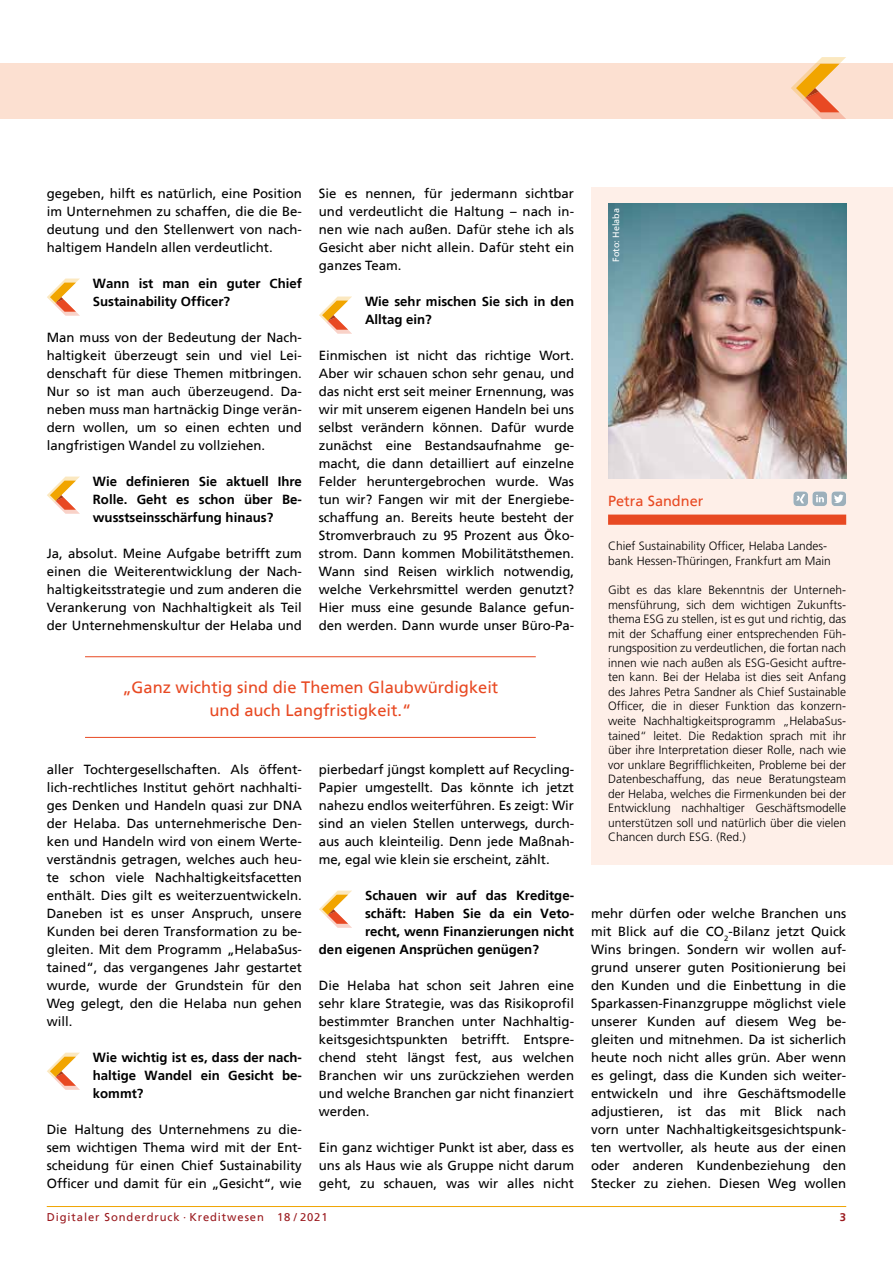
<style>
.page{position:relative;width:893px;height:1263px;background:#fff}
.page>*{position:absolute;margin:0;border:0;box-sizing:border-box;transform-origin:0 0}
.Zitat{font:16.5px/22.5px "Frutiger";color:#e84922;text-align:center}
.Autor_Bild{font:14.55px "Frutiger";color:#e84922}
.Fließtext{font:13.2px/18px "Frutiger";color:#000;text-align:justify}
.Frage{font:700 13.2px/18px "Frutiger";color:#000}
.Vorspann{font:300 12px/14.5px "Frutiger";color:#000;text-align:justify}
.Autoreninformation{font:300 12px/14.5px "Frutiger";color:#000}
.t1{font:11.25px "Frutiger";letter-spacing:.08em;color:#9a191e}
.t2{font:700 11.25px "Frutiger";color:#9a191e}
.Fußnote{font:9px "Frutiger";color:#fff}
</style>
<div class="page">
<div style="left:0;top:64px;width:893px;height:55px;background:#fce0d1"></div>
<svg style="left:791px;top:57px;width:55px;height:62px"></svg>
<hr style="left:47px;top:1206px;width:799px;height:1px;background:#f0a400">
<svg style="left:47px;top:278px;width:33px;height:38px"></svg>
<svg style="left:47px;top:476px;width:33px;height:38px"></svg>
<svg style="left:47px;top:1052px;width:33px;height:38px"></svg>
<svg style="left:319px;top:296px;width:33px;height:38px"></svg>
<svg style="left:319px;top:890px;width:33px;height:38px"></svg>
<hr style="left:85px;top:656px;width:451px;height:1px;background:#e84922">
<hr style="left:85px;top:737px;width:451px;height:1px;background:#e84922">
<div style="left:591px;top:187px;width:302px;height:677px;background:#feefe8"></div>
<div style="left:608px;top:515px;width:238px;height:10px;background:#e84922"></div>
<img style="left:608px;top:204px;width:238px;height:274px">
<svg style="left:793px;top:491px;width:53px;height:15px"></svg>
<p class="Fließtext" style="left:47px;top:185px;width:257px">gegeben, hilft es natürlich, eine Position im Unternehmen zu schaffen, die die Be&shy;deutung und den Stellenwert von nach&shy;haltigem Handeln allen verdeutlicht.</p>
<p class="Frage" style="left:93px;top:275px;width:210px">Wann ist man ein guter Chief<br>Sustainability Officer?</p>
<p class="Fließtext" style="left:47px;top:329px;width:257px">Man muss von der Bedeutung der Nach&shy;haltigkeit überzeugt sein und viel Lei&shy;denschaft für diese Themen mitbringen.<br>Nur so ist man auch überzeugend. Da&shy;neben muss man hartnäckig Dinge verän&shy;dern wollen, um so einen echten und langfristigen Wandel zu vollziehen.</p>
<p class="Frage" style="left:93px;top:473px;width:210px;text-align:justify">Wie definieren Sie aktuell Ihre Rolle. Geht es schon über Be&shy;wusstseinsschärfung hinaus?</p>
<p class="Fließtext" style="left:47px;top:545px;width:257px">Ja, absolut. Meine Aufgabe betrifft zum einen die Weiterentwicklung der Nach&shy;haltigkeitsstrategie und zum anderen die Verankerung von Nachhaltigkeit als Teil der Unternehmenskultur der Helaba und</p>
<p class="Fließtext" style="left:319px;top:185px;width:257px">Sie es nennen, für jedermann sichtbar und verdeutlicht die Haltung – nach in&shy;nen wie nach außen. Dafür stehe ich als Gesicht aber nicht allein. Dafür steht ein ganzes Team.</p>
<p class="Frage" style="left:365px;top:293px;width:211px">Wie sehr mischen Sie sich in den<br>Alltag ein?</p>
<p class="Fließtext" style="left:319px;top:347px;width:257px">Einmischen ist nicht das richtige Wort.<br>Aber wir schauen schon sehr genau, und das nicht erst seit meiner Ernennung, was wir mit unserem eigenen Handeln bei uns selbst verändern können. Dafür wurde zunächst eine Bestandsaufnahme ge&shy;macht, die dann detailliert auf einzelne Felder heruntergebrochen wurde. Was tun wir? Fangen wir mit der Energiebe&shy;schaffung an. Bereits heute besteht der Stromverbrauch zu 95 Prozent aus Öko&shy;strom. Dann kommen Mobilitätsthemen.<br>Wann sind Reisen wirklich notwendig, welche Verkehrsmittel werden genutzt?<br>Hier muss eine gesunde Balance gefun&shy;den werden. Dann wurde unser Büro-Pa-</p>
<p class="Zitat" style="left:122px;top:677px;width:377px">„Ganz wichtig sind die Themen Glaubwürdigkeit und auch Langfristigkeit.“</p>
<p class="Fließtext" style="left:47px;top:761px;width:257px">aller Tochtergesellschaften. Als öffent&shy;lich-rechtliches Institut gehört nachhalti&shy;ges Denken und Handeln quasi zur DNA der Helaba. Das unternehmerische Den&shy;ken und Handeln wird von einem Werte&shy;verständnis getragen, welches auch heu&shy;te schon viele Nachhaltigkeitsfacetten enthält. Dies gilt es weiterzuentwickeln.<br>Daneben ist es unser Anspruch, unsere Kunden bei deren Transformation zu be&shy;gleiten. Mit dem Programm „HelabaSus&shy;tained“, das vergangenes Jahr gestartet wurde, wurde der Grundstein für den Weg gelegt, den die Helaba nun gehen will.</p>
<p class="Frage" style="left:93px;top:1049px;width:210px;text-align:justify">Wie wichtig ist es, dass der nach&shy;haltige Wandel ein Gesicht be&shy;kommt?</p>
<p class="Fließtext" style="left:47px;top:1121px;width:257px">Die Haltung des Unternehmens zu die&shy;sem wichtigen Thema wird mit der Ent&shy;scheidung für einen Chief Sustainability Officer und damit für ein „Gesicht“, wie</p>
<p class="Fließtext" style="left:319px;top:761px;width:257px">pierbedarf jüngst komplett auf Recycling-Papier umgestellt. Das könnte ich jetzt nahezu endlos weiterführen. Es zeigt: Wir sind an vielen Stellen unterwegs, durch&shy;aus auch kleinteilig. Denn jede Maßnah&shy;me, egal wie klein sie erscheint, zählt.</p>
<p class="Frage" style="left:365px;top:887px;width:210px">Schauen wir auf das Kreditge-</p>
<p class="Frage" style="left:365px;top:905px;width:210px">schäft: Haben Sie da ein Veto-</p>
<p class="Frage" style="left:365px;top:923px;width:210px">recht, wenn Finanzierungen nicht</p>
<p class="Frage" style="left:319px;top:941px;width:222px">den eigenen Ansprüchen genügen?</p>
<p class="Fließtext" style="left:319px;top:977px;width:257px">Die Helaba hat schon seit Jahren eine sehr klare Strategie, was das Risikoprofil bestimmter Branchen unter Nachhaltig&shy;keitsgesichtspunkten betrifft. Entspre&shy;chend steht längst fest, aus welchen Branchen wir uns zurückziehen werden und welche Branchen gar nicht finanziert werden.</p>
<p class="Fließtext" style="left:319px;top:1139px;width:257px">Ein ganz wichtiger Punkt ist aber, dass es uns als Haus wie als Gruppe nicht darum geht, zu schauen, was wir alles nicht</p>
<p class="Fußnote" style="left:612px;top:262px;width:55px;rotate:-90deg">Foto: Helaba</p>
<p class="Autor_Bild" style="left:608px;top:494px;width:97px">Petra Sandner</p>
<p class="Autoreninformation" style="left:608px;top:539px;width:224px">Chief Sustainability Officer, Helaba Landes&shy;bank Hessen-Thüringen, Frankfurt am Main</p>
<p class="Vorspann" style="left:608px;top:583px;width:240px">Gibt es das klare Bekenntnis der Unterneh&shy;mensführung, sich dem wichtigen Zukunfts&shy;thema ESG zu stellen, ist es gut und richtig, das mit der Schaffung einer entsprechenden Füh&shy;rungsposition zu verdeutlichen, die fortan nach innen wie nach außen als ESG-Gesicht auftre&shy;ten kann. Bei der Helaba ist dies seit Anfang des Jahres Petra Sandner als Chief Sustainable Officer, die in dieser Funktion das konzern&shy;weite Nachhaltigkeitsprogramm „HelabaSus&shy;tained“ leitet. Die Redaktion sprach mit ihr über ihre Interpretation dieser Rolle, nach wie vor unklare Begrifflichkeiten, Probleme bei der Datenbeschaffung, das neue Beratungsteam der Helaba, welches die Firmenkunden bei der Entwicklung nachhaltiger Geschäftsmodelle unterstützen soll und natürlich über die vielen Chancen durch ESG. (Red.)</p>
<p class="Fließtext" style="left:591px;top:905px;width:257px">mehr dürfen oder welche Branchen uns mit Blick auf die CO<sub>2</sub>-Bilanz jetzt Quick Wins bringen. Sondern wir wollen auf&shy;grund unserer guten Positionierung bei den Kunden und die Einbettung in die Sparkassen-Finanzgruppe möglichst viele unserer Kunden auf diesem Weg be&shy;gleiten und mitnehmen. Da ist sicherlich heute noch nicht alles grün. Aber wenn es gelingt, dass die Kunden sich weiter&shy;entwickeln und ihre Geschäftsmodelle adjustieren, ist das mit Blick nach vorn unter Nachhaltigkeitsgesichtspunk&shy;ten wertvoller, als heute aus der einen oder anderen Kundenbeziehung den Stecker zu ziehen. Diesen Weg wollen</p>
<p class="t1" style="left:47px;top:1211px;width:282px">Digitaler Sonderdruck · Kreditwesen 18 / 2021</p>
<p class="t2" style="left:840px;top:1211px;width:8px">3</p>
</div>
